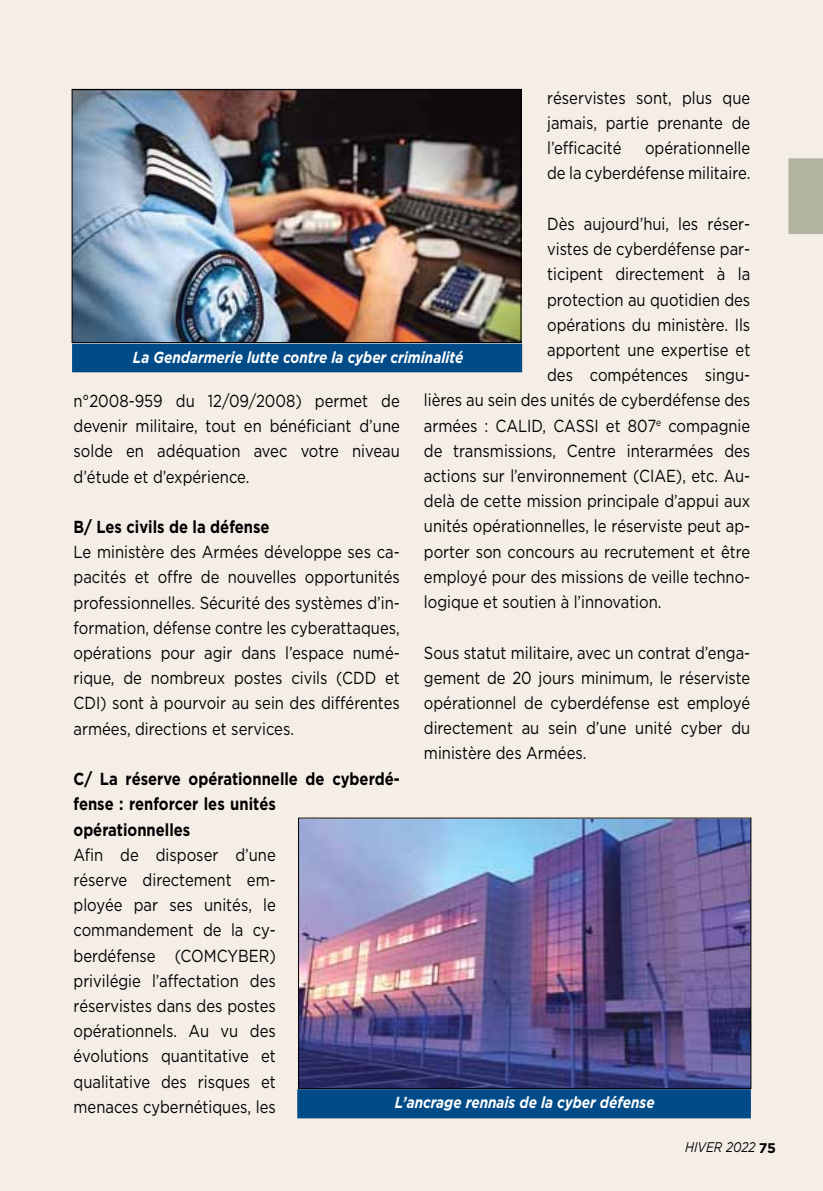
<style>
.page{position:relative;width:823px;height:1191px;background:#fff}
.page>*{position:absolute;margin:0;border:0;box-sizing:border-box;transform-origin:0 0}
.t1{font:17.4px/25.2px "Gotham";color:#000;text-align:justify;scale:.85 1}
.t2{font:700 17.4px/25.2px "Gotham";color:#000;scale:.85 1}
.t3{font:italic 700 16px "Gotham";color:#fff;scale:.85 1}
.t4{font:italic 14px "Gotham";color:#000;scale:.85 1}
.s1{font-weight:700;font-style:normal}
</style>
<div class="page">
<div style="left:0;top:0;width:822px;height:1191px;background:#f5eee7"></div>
<div style="left:788px;top:158px;width:34px;height:76px;background:#b3b3a1"></div>
<img style="left:74px;top:91px;width:445px;height:250px">
<div style="left:72px;top:89px;width:449px;height:254px;border:1px solid #000"></div>
<div style="left:72px;top:344px;width:450px;height:28px;background:#004b88"></div>
<img style="left:300px;top:819px;width:449px;height:268px">
<div style="left:298px;top:817px;width:453px;height:272px;border:1px solid #000"></div>
<div style="left:297px;top:1089px;width:453px;height:29px;background:#004b88;border:2px solid #004b88"></div>
<p class="t1" style="left:547px;top:85px;width:240px">réservistes sont, plus que jamais, partie prenante de l’efficacité</p>
<p class="t1" style="left:547px;top:135px;width:240px;text-align:right">opérationnelle<br>de la cyberdéfense militaire.</p>
<p class="t1" style="left:547px;top:211px;width:240px">Dès aujourd’hui, les réser-</p>
<p class="t1" style="left:547px;top:236px;width:240px">vistes de cyberdéfense par-</p>
<p class="t1" style="left:547px;top:261px;width:240px">ticipent directement à la</p>
<p class="t1" style="left:547px;top:286px;width:240px">protection au quotidien des</p>
<p class="t1" style="left:547px;top:312px;width:240px">opérations du ministère. Ils</p>
<p class="t1" style="left:547px;top:337px;width:240px">apportent une expertise et</p>
<p class="t1" style="left:547px;top:362px;width:240px">des compétences singu-</p>
<p class="t1" style="left:423px;top:387px;width:385px">lières au sein des unités de cyberdéfense des</p>
<p class="t1" style="left:423px;top:412px;width:385px">armées : CALID, CASSI et 807<sup>e</sup> compagnie</p>
<p class="t1" style="left:423px;top:438px;width:385px">de transmissions, Centre interarmées des</p>
<p class="t1" style="left:423px;top:463px;width:385px">actions sur l’environnement (CIAE), etc. Au-</p>
<p class="t1" style="left:423px;top:488px;width:385px">delà de cette mission principale d’appui aux</p>
<p class="t1" style="left:423px;top:513px;width:385px">unités opérationnelles, le réserviste peut ap-</p>
<p class="t1" style="left:423px;top:538px;width:385px">porter son concours au recrutement et être</p>
<p class="t1" style="left:423px;top:564px;width:385px">employé pour des missions de veille techno-</p>
<p class="t1" style="left:423px;top:589px;width:281px">logique et soutien à l’innovation.</p>
<p class="t1" style="left:423px;top:639px;width:385px">Sous statut militaire, avec un contrat d’enga&shy;gement de 20 jours minimum, le réserviste opérationnel de cyberdéfense est employé directement au sein d’une unité cyber du ministère des Armées.</p>
<p class="t3" style="left:133px;top:348px;width:390px">La Gendarmerie lutte contre la cyber criminalité</p>
<p class="t1" style="left:73px;top:388px;width:385px">n°2008-959 du 12/09/2008) permet de devenir militaire, tout en bénéficiant d’une solde en adéquation avec votre niveau d’étude et d’expérience.</p>
<p class="t2" style="left:73px;top:514px;width:232px">B/ Les civils de la défense</p>
<p class="t1" style="left:73px;top:539px;width:385px">Le ministère des Armées développe ses ca&shy;pacités et offre de nouvelles opportunités professionnelles. Sécurité des systèmes d’in&shy;formation, défense contre les cyberattaques, opérations pour agir dans l’espace numé&shy;rique, de nombreux postes civils (CDD et CDI) sont à pourvoir au sein des différentes armées, directions et services.</p>
<p class="t2" style="left:73px;top:766px;width:385px">C/ La réserve opérationnelle de cyberdé&shy;fense : renforcer les unités<br>opérationnelles</p>
<p class="t1" style="left:73px;top:841px;width:239px">Afin de disposer d’une réserve directement em&shy;ployée par ses unités, le commandement de la cy&shy;berdéfense (COMCYBER) privilégie l’affectation des réservistes dans des postes opérationnels. Au vu des évolutions quantitative et qualitative des risques et menaces cybernétiques, les</p>
<p class="t3" style="left:394px;top:1092px;width:307px">L’ancrage rennais de la cyber défense</p>
<p class="t4" style="left:684px;top:1139px;width:108px">HIVER 2022 <span class="s1">75</span></p>
</div>
